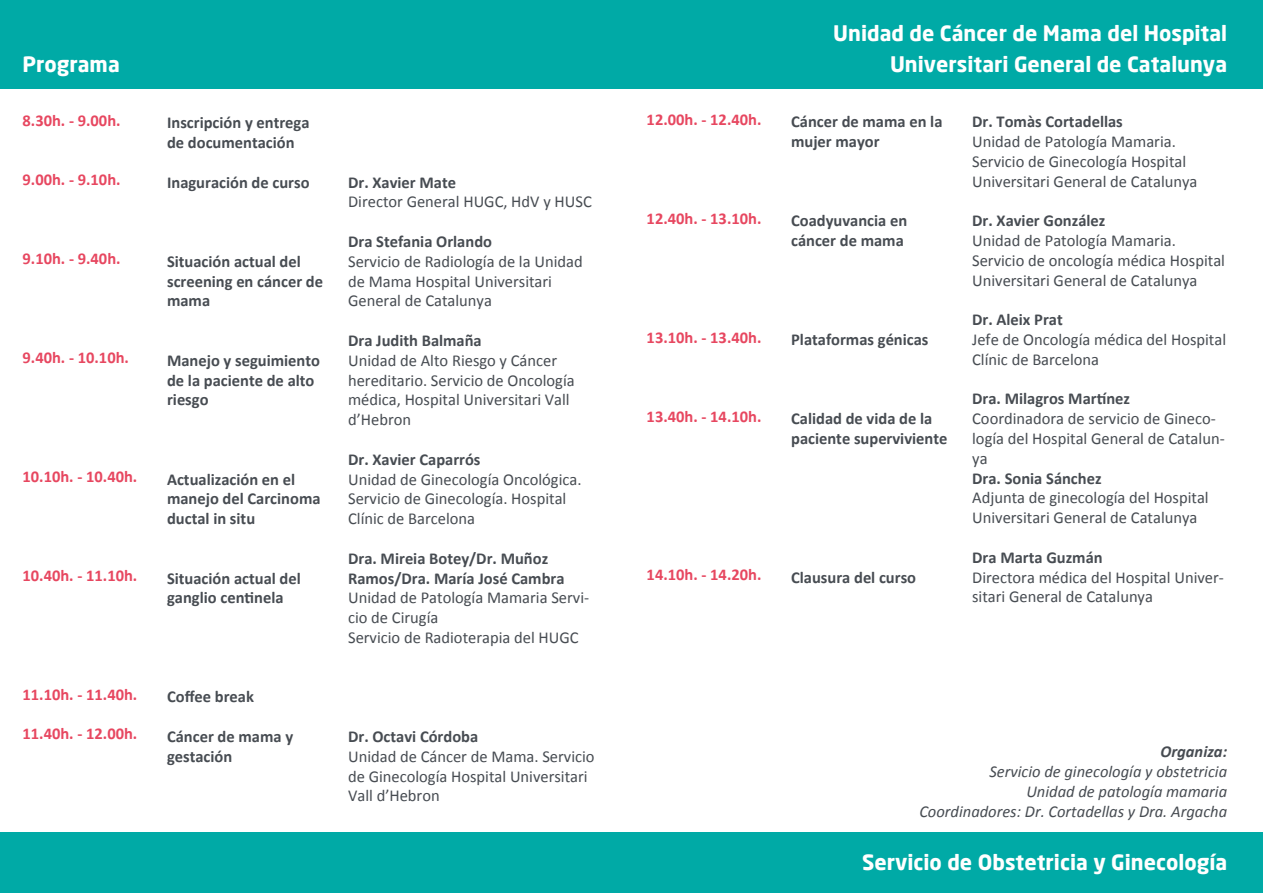
<style>
.page{position:relative;width:1263px;height:893px;background:#fff}
.page>*{position:absolute;margin:0;border:0;box-sizing:border-box;transform-origin:0 0}
.t1{font:700 21px "Neo Sans";color:#fff}
.t2{font:16.65px/19.8px "Calibri";color:#474c52}
.t3{font:700 16.65px/19.8px "Calibri";color:#474c52}
.t4{font:italic 16.65px/19.8px "Calibri";color:#474c52;text-align:right}
.t5{font:italic 700 16.65px "Calibri";color:#474c52}
.t6{font:700 16.5px "Calibri";color:#e74760}
</style>
<div class="page">
<div style="left:0;top:0;width:1263px;height:88px;background:#00aaa6"></div>
<div style="left:0;top:833px;width:1263px;height:60px;background:#00aaa6"></div>
<p class="t1" style="left:833px;top:20px;width:395px">Unidad de Cáncer de Mama del Hospital</p>
<p class="t1" style="left:23px;top:51px;width:99px">Programa</p>
<p class="t1" style="left:890px;top:51px;width:339px">Universitari General de Catalunya</p>
<p class="t6" style="left:23px;top:110px;width:100px">8.30h. - 9.00h.</p>
<p class="t6" style="left:23px;top:169px;width:100px">9.00h. - 9.10h.</p>
<p class="t6" style="left:23px;top:248px;width:100px">9.10h. - 9.40h.</p>
<p class="t6" style="left:23px;top:347px;width:108px">9.40h. - 10.10h.</p>
<p class="t6" style="left:23px;top:466px;width:116px">10.10h. - 10.40h.</p>
<p class="t6" style="left:23px;top:565px;width:116px">10.40h. - 11.10h.</p>
<p class="t3" style="left:167px;top:113px;width:144px">Inscripción y entrega de documentación</p>
<p class="t3" style="left:167px;top:172px;width:144px">Inaguración de curso</p>
<p class="t3" style="left:167px;top:251px;width:157px">Situación actual del screening en cáncer de mama</p>
<p class="t3" style="left:167px;top:350px;width:154px">Manejo y seguimiento de la paciente de alto riesgo</p>
<p class="t3" style="left:167px;top:469px;width:155px">Actualización en el manejo del Carcinoma ductal in situ</p>
<p class="t3" style="left:167px;top:568px;width:135px">Situación actual del ganglio centinela</p>
<p class="t3" style="left:348px;top:172px;width:109px">Dr. Xavier Mate</p>
<p class="t2" style="left:348px;top:192px;width:245px">Director General HUGC, HdV y HUSC</p>
<p class="t3" style="left:348px;top:231px;width:145px">Dra Stefania Orlando</p>
<p class="t2" style="left:348px;top:251px;width:236px">Servicio de Radiología de la Unidad de Mama Hospital Universitari<br>General de Catalunya</p>
<p class="t3" style="left:348px;top:330px;width:135px">Dra Judith Balmaña</p>
<p class="t2" style="left:348px;top:350px;width:228px">Unidad de Alto Riesgo y Cáncer hereditario. Servicio de Oncología médica, Hospital Universitari Vall d’Hebron</p>
<p class="t3" style="left:348px;top:449px;width:134px">Dr. Xavier Caparrós</p>
<p class="t2" style="left:348px;top:469px;width:235px">Unidad de Ginecología Oncológica.<br>Servicio de Ginecología. Hospital<br>Clínic de Barcelona</p>
<p class="t3" style="left:348px;top:548px;width:218px">Dra. Mireia Botey/Dr. Muñoz<br>Ramos/Dra. María José Cambra</p>
<p class="t2" style="left:348px;top:588px;width:243px">Unidad de Patología Mamaria Servi&shy;cio de Cirugía<br>Servicio de Radioterapia del HUGC</p>
<p class="t6" style="left:647px;top:109px;width:116px">12.00h. - 12.40h.</p>
<p class="t6" style="left:647px;top:208px;width:116px">12.40h. - 13.10h.</p>
<p class="t6" style="left:647px;top:327px;width:116px">13.10h. - 13.40h.</p>
<p class="t6" style="left:647px;top:406px;width:116px">13.40h. - 14.10h.</p>
<p class="t6" style="left:647px;top:564px;width:116px">14.10h. - 14.20h.</p>
<p class="t3" style="left:791px;top:112px;width:153px">Cáncer de mama en la mujer mayor</p>
<p class="t3" style="left:791px;top:211px;width:118px">Coadyuvancia en cáncer de mama</p>
<p class="t3" style="left:791px;top:329px;width:139px">Plataformas génicas</p>
<p class="t3" style="left:791px;top:409px;width:158px">Calidad de vida de la paciente superviviente</p>
<p class="t3" style="left:791px;top:567px;width:126px">Clausura del curso</p>
<p class="t3" style="left:972px;top:112px;width:152px">Dr. Tomàs Cortadellas</p>
<p class="t2" style="left:972px;top:132px;width:227px">Unidad de Patología Mamaria.<br>Servicio de Ginecología Hospital<br>Universitari General de Catalunya</p>
<p class="t3" style="left:972px;top:211px;width:135px">Dr. Xavier González</p>
<p class="t2" style="left:972px;top:231px;width:254px">Unidad de Patología Mamaria.<br>Servicio de oncología médica Hospital<br>Universitari General de Catalunya</p>
<p class="t3" style="left:972px;top:310px;width:92px">Dr. Aleix Prat</p>
<p class="t2" style="left:972px;top:330px;width:255px">Jefe de Oncología médica del Hospital<br>Clínic de Barcelona</p>
<p class="t3" style="left:972px;top:389px;width:159px">Dra. Milagros Martínez</p>
<p class="t2" style="left:972px;top:409px;width:254px">Coordinadora de servicio de Gineco&shy;logía del Hospital General de Catalun&shy;ya</p>
<p class="t3" style="left:972px;top:468px;width:131px">Dra. Sonia Sánchez</p>
<p class="t2" style="left:972px;top:488px;width:238px">Adjunta de ginecología del Hospital<br>Universitari General de Catalunya</p>
<p class="t3" style="left:972px;top:547px;width:132px">Dra Marta Guzmán</p>
<p class="t2" style="left:972px;top:567px;width:253px">Directora médica del Hospital Univer&shy;sitari General de Catalunya</p>
<p class="t6" style="left:23px;top:684px;width:116px">11.10h. - 11.40h.</p>
<p class="t6" style="left:23px;top:723px;width:116px">11.40h. - 12.00h.</p>
<p class="t3" style="left:167px;top:687px;width:88px">Coffee break</p>
<p class="t3" style="left:167px;top:726px;width:128px">Cáncer de mama y gestación</p>
<p class="t3" style="left:348px;top:726px;width:132px">Dr. Octavi Córdoba</p>
<p class="t2" style="left:348px;top:746px;width:248px">Unidad de Cáncer de Mama. Servicio de Ginecología Hospital Universitari<br>Vall d’Hebron</p>
<p class="t5" style="left:1160px;top:741px;width:68px">Organiza:</p>
<p class="t4" style="left:919px;top:761px;width:309px">Servicio de ginecología y obstetricia<br>Unidad de patología mamaria<br>Coordinadores: Dr. Cortadellas y Dra. Argacha</p>
<p class="t1" style="left:862px;top:849px;width:367px">Servicio de Obstetricia y Ginecología</p>
</div>
